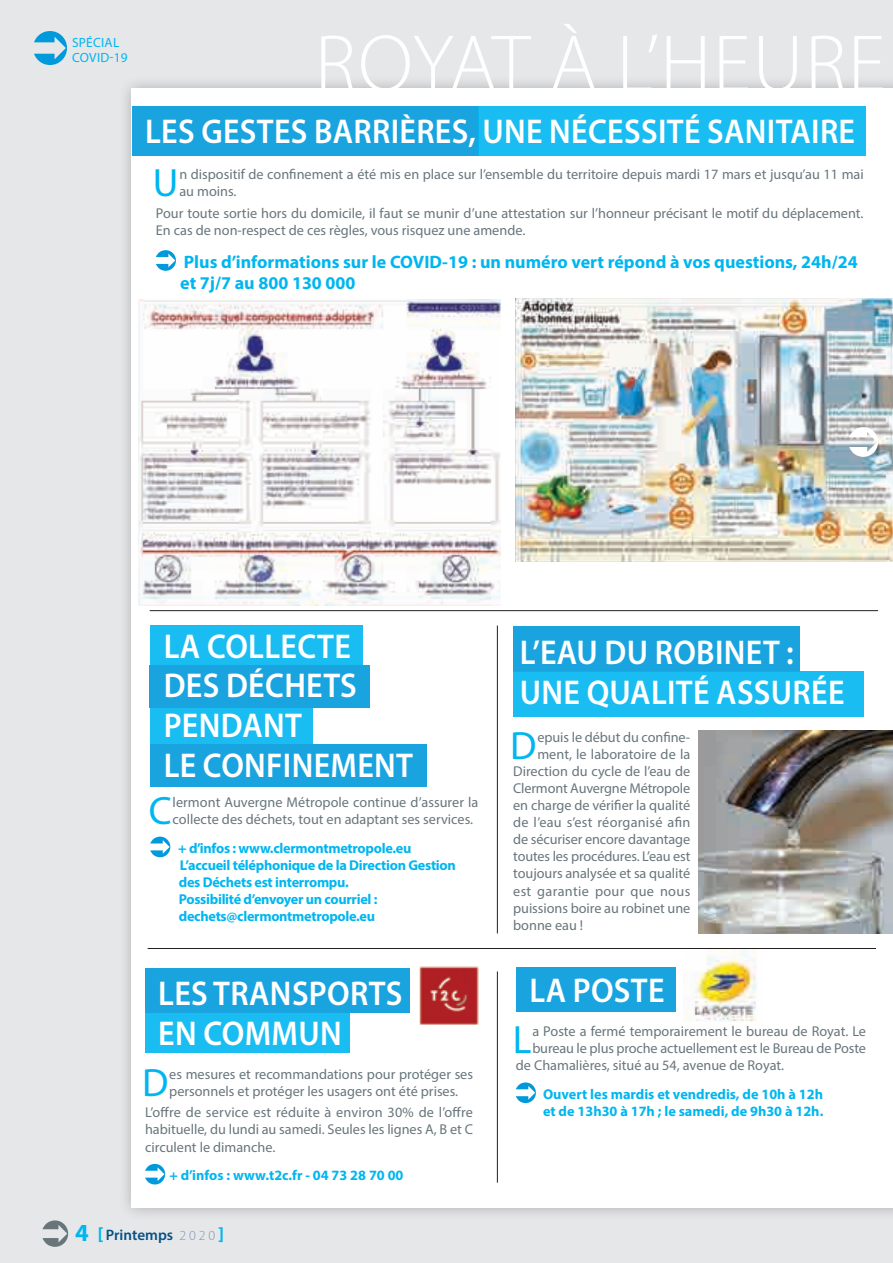
<style>
.page{position:relative;width:893px;height:1263px;background:#e6e7e9}
.page>*{position:absolute;margin:0;border:0;box-sizing:border-box;transform-origin:0 0}
.t1{font:300 81.3px "Myriad Pro";letter-spacing:.02em;color:#fff}
.t2{font:39.6px "Myriad Pro";color:#00b6f0}
.t3{font:600 34.5px/39.8px "Myriad Pro";letter-spacing:.01em;color:#fff;scale:.93 1}
.t4{font:700 18px/21.6px "Myriad Pro";color:#00b6f0}
.t5{font:600 15.15px "Myriad Pro";color:#055185}
.t6{font:14.25px/17.1px "Myriad Pro";color:#68767c}
.t7{font:700 14.25px/17.1px "Myriad Pro";letter-spacing:-.02em;color:#00b6f0}
.t8{font:700 14.25px/17.1px "Myriad Pro";color:#00b6f0}
.t9{font:14.25px "Myriad Pro";letter-spacing:.025em;color:#68767c}
.t10{font:13.35px/15px "Myriad Pro";letter-spacing:.02em;color:#00b6f0}
.s1{font-weight:700;font-size:24.6px;color:#00b6f0}
.s2{font-weight:700;font-size:18.6px;color:#00b6f0}
.s3{font-weight:300;font-size:13.8px;color:#8293b6}
</style>
<div class="page">
<svg style="left:43px;top:1220px;width:25px;height:27px"></svg>
<div style="left:117px;top:74px;width:776px;height:1148px;background:#231f20;opacity:.3"></div>
<div style="left:132px;top:89px;width:761px;height:1119px;background:#fff"></div>
<svg style="left:156px;top:250px;width:20px;height:21px"></svg>
<div style="left:132px;top:106px;width:346px;height:49px;background:#1aa4df"></div>
<div style="left:478px;top:106px;width:388px;height:49px;background:#1abdf1"></div>
<img style="left:516px;top:298px;width:377px;height:264px">
<img style="left:139px;top:299px;width:362px;height:306px">
<div style="left:145px;top:968px;width:264px;height:45px;background:#1aa4df"></div>
<div style="left:145px;top:1013px;width:205px;height:39px;background:#1abdf1"></div>
<svg style="left:145px;top:1164px;width:20px;height:20px"></svg>
<hr style="left:148px;top:948px;width:728px;height:1px;background:#231f20">
<hr style="left:497px;top:971px;width:1px;height:211px;background:#231f20">
<div style="left:516px;top:967px;width:160px;height:45px;background:#1aa4df"></div>
<svg style="left:516px;top:1082px;width:20px;height:21px"></svg>
<div style="left:150px;top:625px;width:212px;height:40px;background:#1abdf1"></div>
<svg style="left:150px;top:837px;width:20px;height:20px"></svg>
<div style="left:513px;top:625px;width:286px;height:46px;background:#1aa4df"></div>
<img style="left:699px;top:731px;width:194px;height:202px">
<div style="left:513px;top:671px;width:351px;height:46px;background:#1abdf1"></div>
<img style="left:684px;top:949px;width:73px;height:72px">
<img style="left:419px;top:966px;width:60px;height:59px">
<svg style="left:849px;top:427px;width:29px;height:30px"></svg>
<hr style="left:150px;top:610px;width:728px;height:1px;background:#231f20">
<div style="left:150px;top:665px;width:220px;height:43px;background:#1aa4df"></div>
<div style="left:150px;top:708px;width:163px;height:36px;background:#1abdf1"></div>
<div style="left:150px;top:744px;width:277px;height:43px;background:#1aa4df"></div>
<hr style="left:497px;top:625px;width:1px;height:308px;background:#231f20">
<svg style="left:34px;top:31px;width:33px;height:34px"></svg>
<p class="t10" style="left:72px;top:35px;width:57px">SPÉCIAL<br>COVID-19</p>
<h1 class="t1" style="left:315px;top:15px;width:572px">ROYAT À L’HEURE</h1>
<h3 class="t3" style="left:145px;top:113px;width:765px">LES GESTES BARRIÈRES, UNE NÉCESSITÉ SANITAIRE</h3>
<h2 class="t2" style="left:153px;top:164px;width:27px">U</h2>
<p class="t6" style="left:179px;top:166px;width:686px">n dispositif de confinement a été mis en place sur l’ensemble du territoire depuis mardi 17 mars et jusqu’au 11 mai au moins.</p>
<p class="t6" style="left:156px;top:205px;width:709px">Pour toute sortie hors du domicile, il faut se munir d’une attestation sur l’honneur précisant le motif du déplacement.<br>En cas de non-respect de ces règles, vous risquez une amende.</p>
<p class="t4" style="left:180px;top:251px;width:679px">Plus d’informations sur le COVID-19 : un numéro vert répond à vos questions, 24h/24 et 7j/7 au 800 130 000</p>
<h3 class="t3" style="left:164px;top:627px;width:270px">LA COLLECTE<br>DES DÉCHETS<br>PENDANT<br>LE CONFINEMENT</h3>
<h2 class="t2" style="left:149px;top:791px;width:24px">C</h2>
<p class="t6" style="left:173px;top:794px;width:307px">lermont Auvergne Métropole continue d’assurer la collecte des déchets, tout en adaptant ses services.</p>
<p class="t7" style="left:178px;top:840px;width:279px">+ d’infos : www.clermontmetropole.eu L’accueil téléphonique de la Direction Gestion des Déchets est interrompu.<br>Possibilité d’envoyer un courriel : dechets@clermontmetropole.eu</p>
<h3 class="t3" style="left:158px;top:974px;width:264px">LES TRANSPORTS<br>EN COMMUN</h3>
<h2 class="t2" style="left:142px;top:1063px;width:28px">D</h2>
<p class="t6" style="left:169px;top:1066px;width:305px">es mesures et recommandations pour protéger ses personnels et protéger les usagers ont été prises.</p>
<p class="t6" style="left:145px;top:1104px;width:329px;text-align:justify">L’offre de service est réduite à environ 30% de l’offre habituelle, du lundi au samedi. Seules les lignes A, B et C circulent le dimanche.</p>
<p class="t8" style="left:169px;top:1167px;width:236px">+ d’infos : www.t2c.fr - 04 73 28 70 00</p>
<p class="t5" style="left:75px;top:1227px;width:150px"><span class="s1">4</span> <span class="s2">[</span> Printemps <span class="s3">2 0 2 0</span> <span class="s2">]</span></p>
<h3 class="t3" style="left:520px;top:634px;width:351px">L’EAU DU ROBINET :<br>UNE QUALITÉ ASSURÉE</h3>
<h2 class="t2" style="left:510px;top:726px;width:28px">D</h2>
<p class="t6" style="left:537px;top:729px;width:154px">epuis le début du confine-</p>
<p class="t6" style="left:537px;top:746px;width:154px">ment, le laboratoire de la</p>
<p class="t6" style="left:513px;top:763px;width:179px">Direction du cycle de l’eau de</p>
<p class="t6" style="left:513px;top:780px;width:178px">Clermont Auvergne Métropole</p>
<p class="t6" style="left:513px;top:797px;width:179px">en charge de vérifier la qualité</p>
<p class="t6" style="left:513px;top:814px;width:179px">de l’eau s’est réorganisé afin</p>
<p class="t6" style="left:513px;top:831px;width:178px">de sécuriser encore davantage</p>
<p class="t6" style="left:513px;top:848px;width:179px">toutes les procédures. L’eau est</p>
<p class="t6" style="left:513px;top:865px;width:179px">toujours analysée et sa qualité</p>
<p class="t9" style="left:513px;top:884px;width:179px">est garantie pour que nous</p>
<p class="t6" style="left:513px;top:900px;width:179px">puissions boire au robinet une</p>
<p class="t6" style="left:513px;top:917px;width:72px">bonne eau !</p>
<h3 class="t3" style="left:529px;top:972px;width:147px">LA POSTE</h3>
<h2 class="t2" style="left:513px;top:1020px;width:20px">L</h2>
<p class="t6" style="left:532px;top:1023px;width:335px">a Poste a fermé temporairement le bureau de Royat. Le</p>
<p class="t6" style="left:532px;top:1040px;width:335px">bureau le plus proche actuellement est le Bureau de Poste</p>
<p class="t6" style="left:516px;top:1057px;width:270px">de Chamalières, situé au 54, avenue de Royat.</p>
<p class="t8" style="left:543px;top:1086px;width:282px">Ouvert les mardis et vendredis, de 10h à 12h et de 13h30 à 17h ; le samedi, de 9h30 à 12h.</p>
</div>
